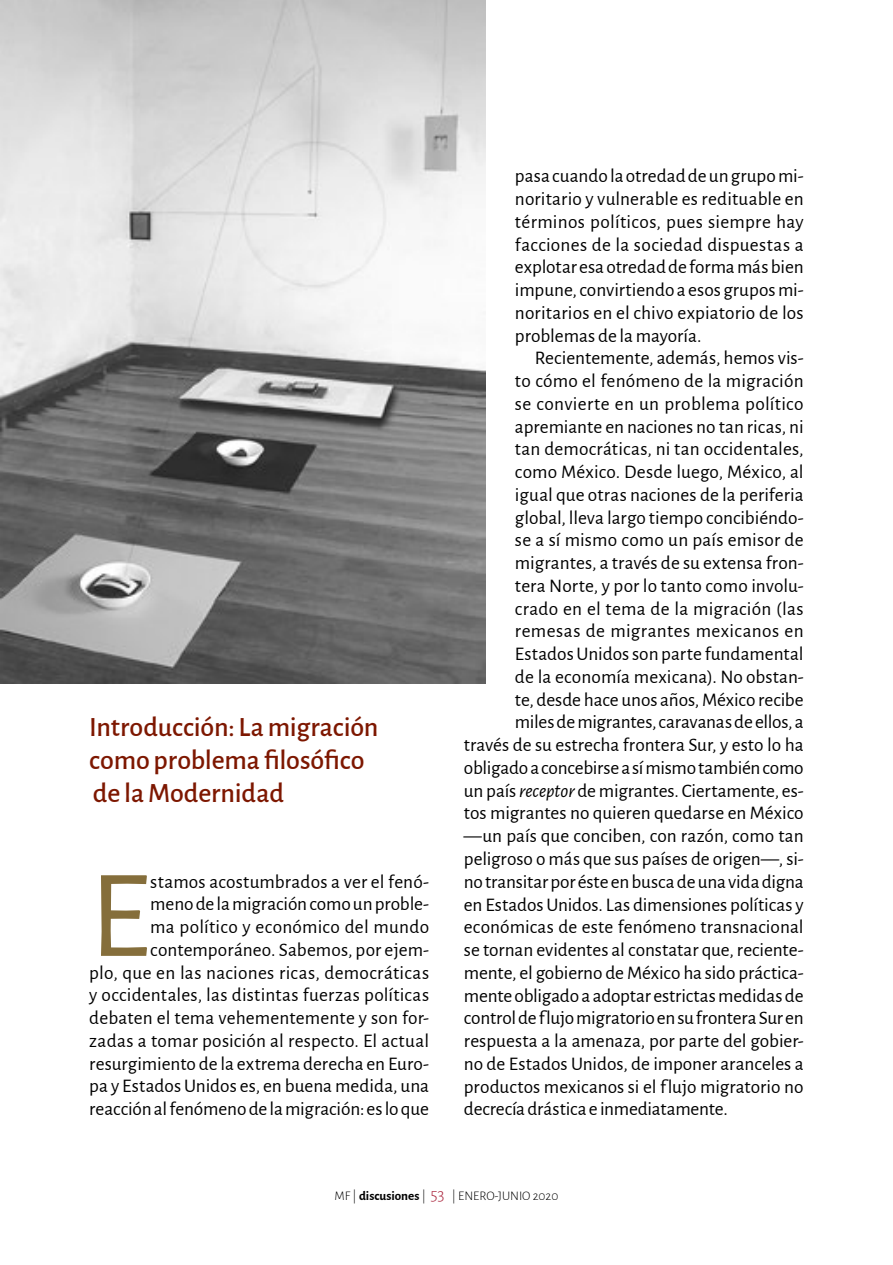
<style>
.page{position:relative;width:893px;height:1265px;background:#fff}
.page>*{position:absolute;margin:0;border:0;box-sizing:border-box;transform-origin:0 0}
.t1{font:125.65px "Alegreya Sans";color:#856e3b}
.t2{font:500 28px/33.2px "Alegreya Sans";letter-spacing:-.005em;color:#7d1700}
.t3{font:19.25px/22.8px "Alegreya Sans";color:#000;text-align:right}
.t4{font:19.25px "Alegreya Sans";letter-spacing:.02em;color:#000}
.t5{font:300 13.12px "Alegreya Sans";color:#000}
.s1{font-style:italic}
.s2{font-weight:700}
.s3{font-size:17.5px;color:#a9223a}
</style>
<div class="page">
<img style="left:0;top:0;width:485px;height:684px">
<h2 class="t2" style="left:89px;top:708px;width:291px">Introducción: La migración como problema filosófico de la Modernidad</h2>
<p class="t3" style="left:89px;top:869px;width:341px">stamos acostumbrados a ver el fenó-<br>meno de la migración como un proble-<br>ma político y económico del mundo contemporáneo. Sabemos, por ejem-<br>plo, que en las naciones ricas, democráticas y occidentales, las distintas fuerzas políticas debaten el tema vehementemente y son for&shy;zadas a tomar posición al respecto. El actual resurgimiento de la extrema derecha en Euro&shy;pa y Estados Unidos es, en buena medida, una reacción al fenómeno de la migración: es lo que</p>
<h1 class="t1" style="left:89px;top:829px;width:62px">E</h1>
<p class="t3" style="left:515px;top:164px;width:290px;text-align:justify">pasa cuando la otredad de un grupo mi&shy;noritario y vulnerable es redituable en términos políticos, pues siempre hay facciones de la sociedad dispuestas a explotar esa otredad de forma más bien impune, convirtiendo a esos grupos mi&shy;noritarios en el chivo expiatorio de los problemas de la mayoría.</p>
<p class="t3" style="left:535px;top:346px;width:270px">Recientemente, además, hemos vis-</p>
<p class="t3" style="left:515px;top:369px;width:290px">to cómo el fenómeno de la migración</p>
<p class="t3" style="left:515px;top:391px;width:290px">se convierte en un problema político</p>
<p class="t3" style="left:515px;top:414px;width:290px">apremiante en naciones no tan ricas, ni</p>
<p class="t3" style="left:515px;top:437px;width:290px">tan democráticas, ni tan occidentales,</p>
<p class="t3" style="left:515px;top:460px;width:290px">como México. Desde luego, México, al</p>
<p class="t3" style="left:515px;top:482px;width:290px">igual que otras naciones de la periferia</p>
<p class="t3" style="left:515px;top:505px;width:290px">global, lleva largo tiempo concibiéndo-</p>
<p class="t3" style="left:515px;top:528px;width:290px">se a sí mismo como un país emisor de</p>
<p class="t3" style="left:515px;top:551px;width:290px">migrantes, a través de su extensa fron-</p>
<p class="t3" style="left:515px;top:573px;width:290px">tera Norte, y por lo tanto como involu-</p>
<p class="t3" style="left:515px;top:596px;width:290px">crado en el tema de la migración (las</p>
<p class="t4" style="left:515px;top:618px;width:290px">remesas de migrantes mexicanos en</p>
<p class="t3" style="left:515px;top:642px;width:290px">Estados Unidos son parte fundamental</p>
<p class="t3" style="left:515px;top:664px;width:290px">de la economía mexicana). No obstan-</p>
<p class="t3" style="left:515px;top:687px;width:290px">te, desde hace unos años, México recibe</p>
<p class="t3" style="left:515px;top:710px;width:290px">miles de migrantes, caravanas de ellos, a</p>
<p class="t3" style="left:464px;top:733px;width:341px">través de su estrecha frontera Sur, y esto lo ha</p>
<p class="t3" style="left:464px;top:755px;width:341px">obligado a concebirse a sí mismo también como</p>
<p class="t3" style="left:464px;top:778px;width:341px">un país <span class="s1">receptor</span> de migrantes. Ciertamente, es-</p>
<p class="t3" style="left:464px;top:801px;width:341px">tos migrantes no quieren quedarse en México</p>
<p class="t3" style="left:464px;top:824px;width:341px">—un país que conciben, con razón, como tan</p>
<p class="t3" style="left:464px;top:846px;width:341px">peligroso o más que sus países de origen—, si-</p>
<p class="t3" style="left:464px;top:869px;width:341px">no transitar por éste en busca de una vida digna</p>
<p class="t3" style="left:464px;top:892px;width:341px">en Estados Unidos. Las dimensiones políticas y</p>
<p class="t3" style="left:464px;top:915px;width:341px">económicas de este fenómeno transnacional</p>
<p class="t3" style="left:464px;top:937px;width:341px">se tornan evidentes al constatar que, reciente-</p>
<p class="t3" style="left:464px;top:960px;width:341px">mente, el gobierno de México ha sido práctica-</p>
<p class="t3" style="left:464px;top:983px;width:341px">mente obligado a adoptar estrictas medidas de</p>
<p class="t3" style="left:464px;top:1006px;width:341px">control de flujo migratorio en su frontera Sur en</p>
<p class="t3" style="left:464px;top:1028px;width:341px">respuesta a la amenaza, por parte del gobier-</p>
<p class="t3" style="left:464px;top:1051px;width:341px">no de Estados Unidos, de imponer aranceles a</p>
<p class="t3" style="left:464px;top:1074px;width:341px">productos mexicanos si el flujo migratorio no</p>
<p class="t3" style="left:464px;top:1097px;width:265px">decrecía drástica e inmediatamente.</p>
<p class="t5" style="left:335px;top:1187px;width:225px">MF | <span class="s2">discusiones</span> | <span class="s3">53</span> | ENERO-JUNIO 2020</p>
</div>
